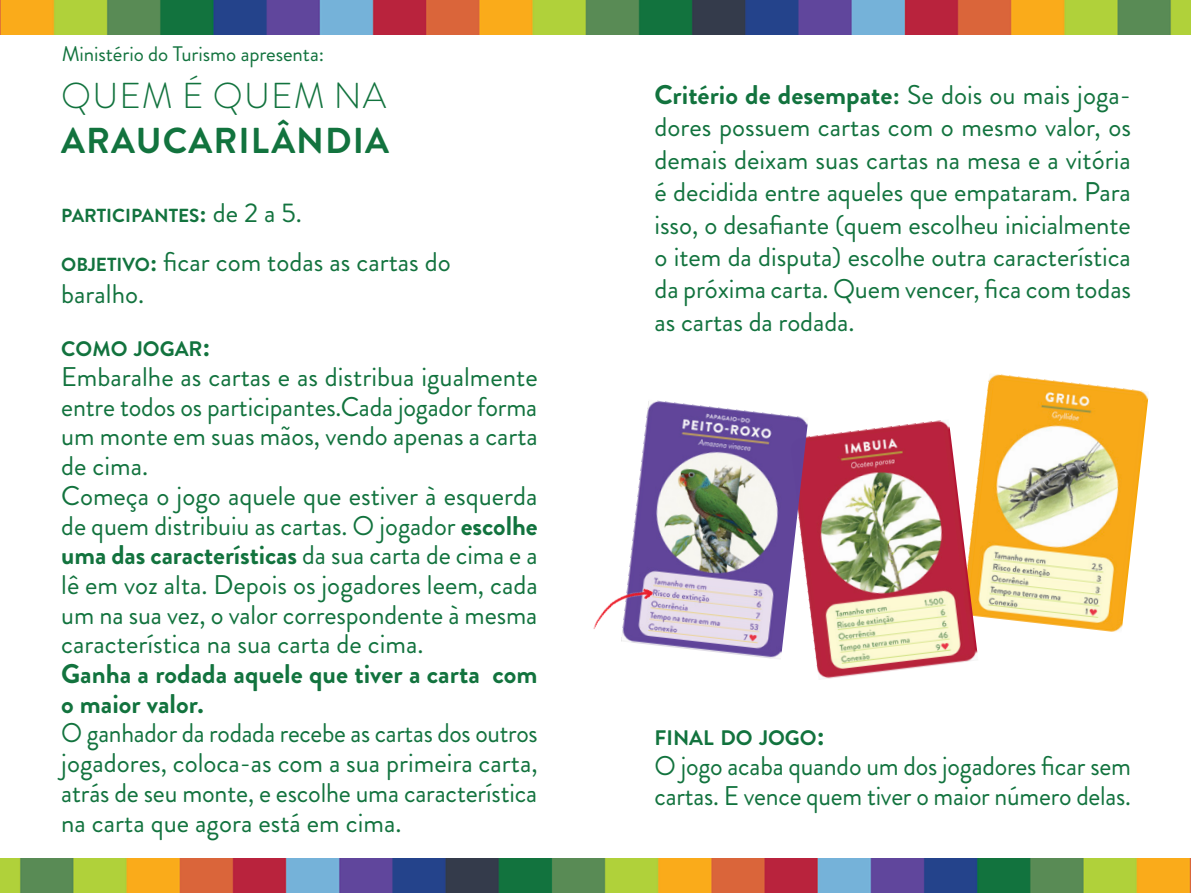
<style>
.page{position:relative;width:1191px;height:893px;background:#fff}
.page>*{position:absolute;margin:0;border:0;box-sizing:border-box;transform-origin:0 0}
.t1{font:700 36px/45px "Brandon Grotesque";letter-spacing:.03em;color:#12733e}
.t2{font:27px/29.7px "Brandon Grotesque";letter-spacing:-.005em;color:#12733e;text-align:justify}
.t3{font:27px/29.7px "Brandon Grotesque";letter-spacing:-.005em;color:#12733e;text-align:justify;scale:.95 1}
.t4{font:700 27px/29.7px "Brandon Grotesque";color:#12733e}
.t5{font:21px "Brandon Grotesque";letter-spacing:-.005em;color:#12733e}
.t6{font:700 21px "Brandon Grotesque";color:#12733e}
.t7{font:700 18.9px "Brandon Grotesque";color:#12733e}
.s1{font-weight:300}
.s2{font-size:27px}
.s3{font-weight:400;font-size:27px}
.s4{font-weight:700;font-size:18.9px}
.s5{font-weight:700}
.s6{font-size:30px}
</style>
<div class="page">
<img style="left:0;top:0;width:1191px;height:34px">
<img style="left:0;top:859px;width:1191px;height:34px">
<img style="left:978px;top:374px;width:171px;height:258px">
<img style="left:808px;top:420px;width:170px;height:259px">
<img style="left:633px;top:400px;width:175px;height:259px">
<img style="left:593px;top:530px;width:117px;height:129px">
<p class="t5" style="left:62px;top:40px;width:264px">Ministério do Turismo apresenta:</p>
<p class="t1" style="left:61px;top:74px;width:329px"><span class="s1">QUEM É QUEM NA<br></span>ARAUCARILÂNDIA</p>
<p class="t7" style="left:61px;top:202px;width:242px">PARTICIPANTES<span class="s2">:</span> <span class="s3">de 2 a 5.</span></p>
<p class="t2" style="left:61px;top:247px;width:391px"><span class="s4">OBJETIVO</span><span class="s5">:</span> ficar com todas as cartas do</p>
<p class="t2" style="left:61px;top:280px;width:84px">baralho.</p>
<p class="t6" style="left:61px;top:334px;width:151px">COMO JOGAR<span class="s6">:</span></p>
<p class="t2" style="left:61px;top:362px;width:478px">Embaralhe as cartas e as distribua igualmente entre todos os participantes.Cada jogador forma um monte em suas mãos, vendo apenas a carta de cima.</p>
<p class="t2" style="left:61px;top:481px;width:478px">Começa o jogo aquele que estiver à esquerda de quem distribuiu as cartas. O jogador <span class="s5">escolhe uma das características</span> da sua carta de cima e a lê em voz alta. Depois os jogadores leem, cada um na sua vez, o valor correspondente à mesma característica na sua carta de cima.</p>
<p class="t4" style="left:61px;top:659px;width:478px">Ganha a rodada aquele que tiver a carta com o maior valor.</p>
<p class="t3" style="left:61px;top:719px;width:503px">O ganhador da rodada recebe as cartas dos outros jogadores, coloca-as com a sua primeira carta, atrás de seu monte, e escolhe uma característica na carta que agora está em cima.</p>
<p class="t2" style="left:654px;top:79px;width:478px;line-height:32.4px"><span class="s5">Critério de desempate:</span> Se dois ou mais joga&shy;dores possuem cartas com o mesmo valor, os demais deixam suas cartas na mesa e a vitória é decidida entre aqueles que empataram. Para isso, o desafiante (quem escolheu inicialmente o item da disputa) escolhe outra característica da próxima carta. Quem vencer, fica com todas as cartas da rodada.</p>
<p class="t6" style="left:654px;top:723px;width:172px">FINAL DO JOGO<span class="s6">:</span></p>
<p class="t2" style="left:654px;top:751px;width:478px">O jogo acaba quando um dos jogadores ficar sem cartas. E vence quem tiver o maior número delas.</p>
</div>
